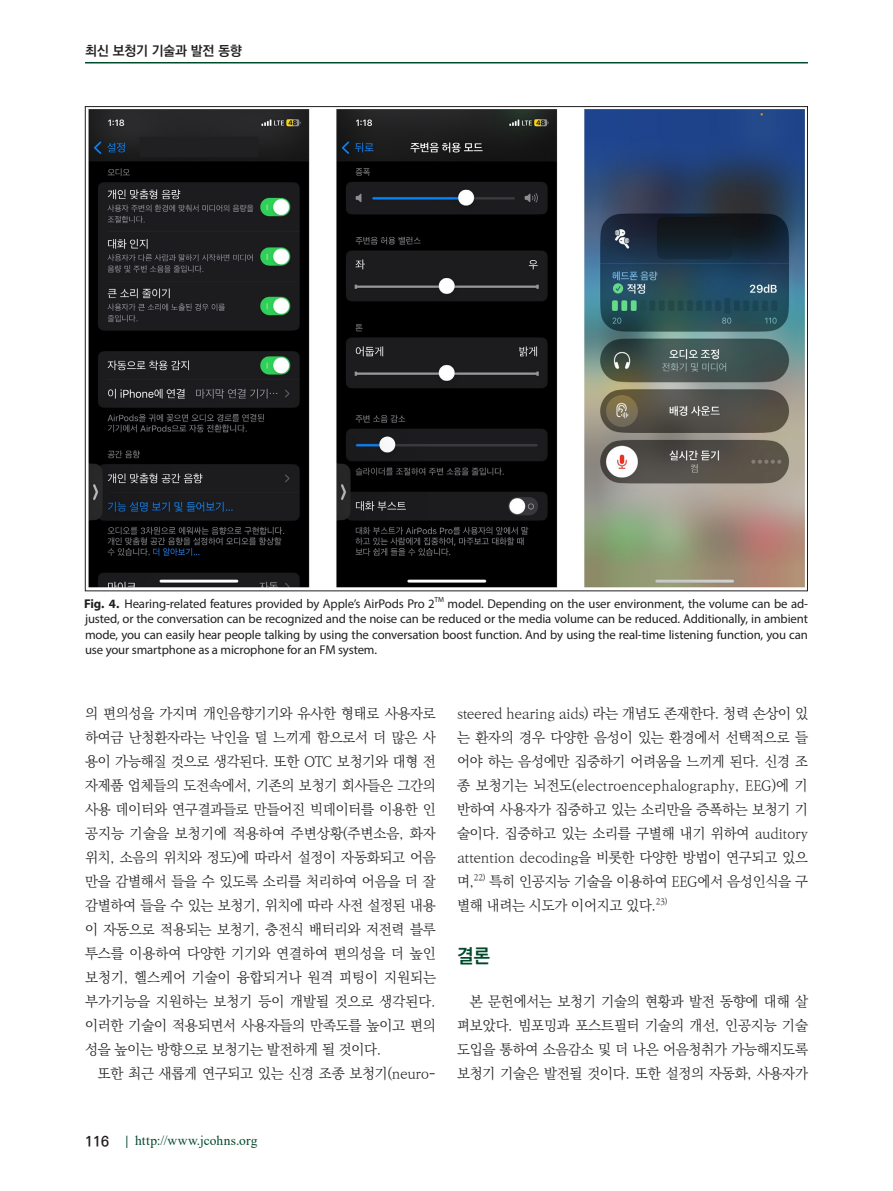
<style>
.page{position:relative;width:893px;height:1191px;background:#fff}
.page>*{position:absolute;margin:0;border:0;box-sizing:border-box;transform-origin:0 0}
.t1{font:700 19.5px "Ko Pub World Dotum";color:#01492b;scale:.96 1}
.t2{font:300 14.25px/24px "Ko Pub World Batang";letter-spacing:-.015em;color:#231f20;text-align:justify}
.t3{font:13.5px "Times New Roman";letter-spacing:.015em;color:#01492b}
.t4{font:700 13.5px "Ko Pub Dotum";letter-spacing:.005em;color:#231f20}
.t5{font:12.75px/15.3px "Myriad Pro";letter-spacing:-.01em;color:#231f20;text-align:justify}
.t6{font:300 8.25px "Ko Pub World Batang";color:#231f20}
.t7{font:7.5px "Myriad Pro";color:#231f20}
.s1{font-weight:700}
.s2{font-family:"Ko Pub World Dotum";font-weight:700;font-size:14.25px;color:#231f20}
</style>
<div class="page">
<hr style="left:85px;top:62px;width:723px;height:1px;background:#01492b">
<img style="left:88px;top:109px;width:717px;height:479px">
<p class="t4" style="left:85px;top:44px;width:158px">최신 보청기 기술과 발전 동향</p>
<p class="t5" style="left:84px;top:596px;width:352px"><span class="s1">Fig. 4.</span> Hearing-related features provided by Apple’s AirPods Pro 2</p>
<p class="t7" style="left:435px;top:595px;width:11px">TM</p>
<p class="t5" style="left:85px;top:596px;width:725px;text-indent:363px">model. Depending on the user environment, the volume can be ad&shy;justed, or the conversation can be recognized and the noise can be reduced or the media volume can be reduced. Additionally, in ambient mode, you can easily hear people talking by using the conversation boost function. And by using the real-time listening function, you can use your smartphone as a microphone for an FM system.</p>
<p class="t2" style="left:85px;top:702px;width:352px">의 편의성을 가지며 개인음향기기와 유사한 형태로 사용자로 하여금 난청환자라는 낙인을 덜 느끼게 함으로서 더 많은 사 용이 가능해질 것으로 생각된다. 또한 OTC 보청기와 대형 전 자제품 업체들의 도전속에서, 기존의 보청기 회사들은 그간의 사용 데이터와 연구결과들로 만들어진 빅데이터를 이용한 인 공지능 기술을 보청기에 적용하여 주변상황(주변소음, 화자 위치, 소음의 위치와 정도)에 따라서 설정이 자동화되고 어음 만을 감별해서 들을 수 있도록 소리를 처리하여 어음을 더 잘 감별하여 들을 수 있는 보청기, 위치에 따라 사전 설정된 내용 이 자동으로 적용되는 보청기, 충전식 배터리와 저전력 블루 투스를 이용하여 다양한 기기와 연결하여 편의성을 더 높인 보청기, 헬스케어 기술이 융합되거나 원격 피팅이 지원되는 부가기능을 지원하는 보청기 등이 개발될 것으로 생각된다. 이러한 기술이 적용되면서 사용자들의 만족도를 높이고 편의 성을 높이는 방향으로 보청기는 발전하게 될 것이다.</p>
<p class="t2" style="left:98px;top:1061px;width:340px">또한 최근 새롭게 연구되고 있는 신경 조종 보청기(neuro-</p>
<p class="t2" style="left:457px;top:701px;width:352px">steered hearing aids) 라는 개념도 존재한다. 청력 손상이 있 는 환자의 경우 다양한 음성이 있는 환경에서 선택적으로 들 어야 하는 음성에만 집중하기 어려움을 느끼게 된다. 신경 조 종 보청기는 뇌전도(electroencephalography, EEG)에 기 반하여 사용자가 집중하고 있는 소리만을 증폭하는 보청기 기 술이다. 집중하고 있는 소리를 구별해 내기 위하여 auditory attention decoding을 비롯한 다양한 방법이 연구되고 있으 며,</p>
<p class="t6" style="left:474px;top:871px;width:13px">22)</p>
<p class="t2" style="left:457px;top:870px;width:352px;text-indent:32px">특히 인공지능 기술을 이용하여 EEG에서 음성인식을 구 별해 내려는 시도가 이어지고 있다.</p>
<p class="t6" style="left:656px;top:895px;width:13px">23)</p>
<h1 class="t1" style="left:457px;top:942px;width:36px">결론</h1>
<p class="t2" style="left:457px;top:990px;width:352px;text-indent:13px">본 문헌에서는 보청기 기술의 현황과 발전 동향에 대해 살 펴보았다. 빔포밍과 포스트필터 기술의 개선, 인공지능 기술 도입을 통하여 소음감소 및 더 나은 어음청취가 가능해지도록 보청기 기술은 발전될 것이다. 또한 설정의 자동화, 사용자가</p>
<p class="t3" style="left:85px;top:1130px;width:174px"><span class="s2">116</span> <span class="s1">|</span> http://www.jcohns.org</p>
</div>
